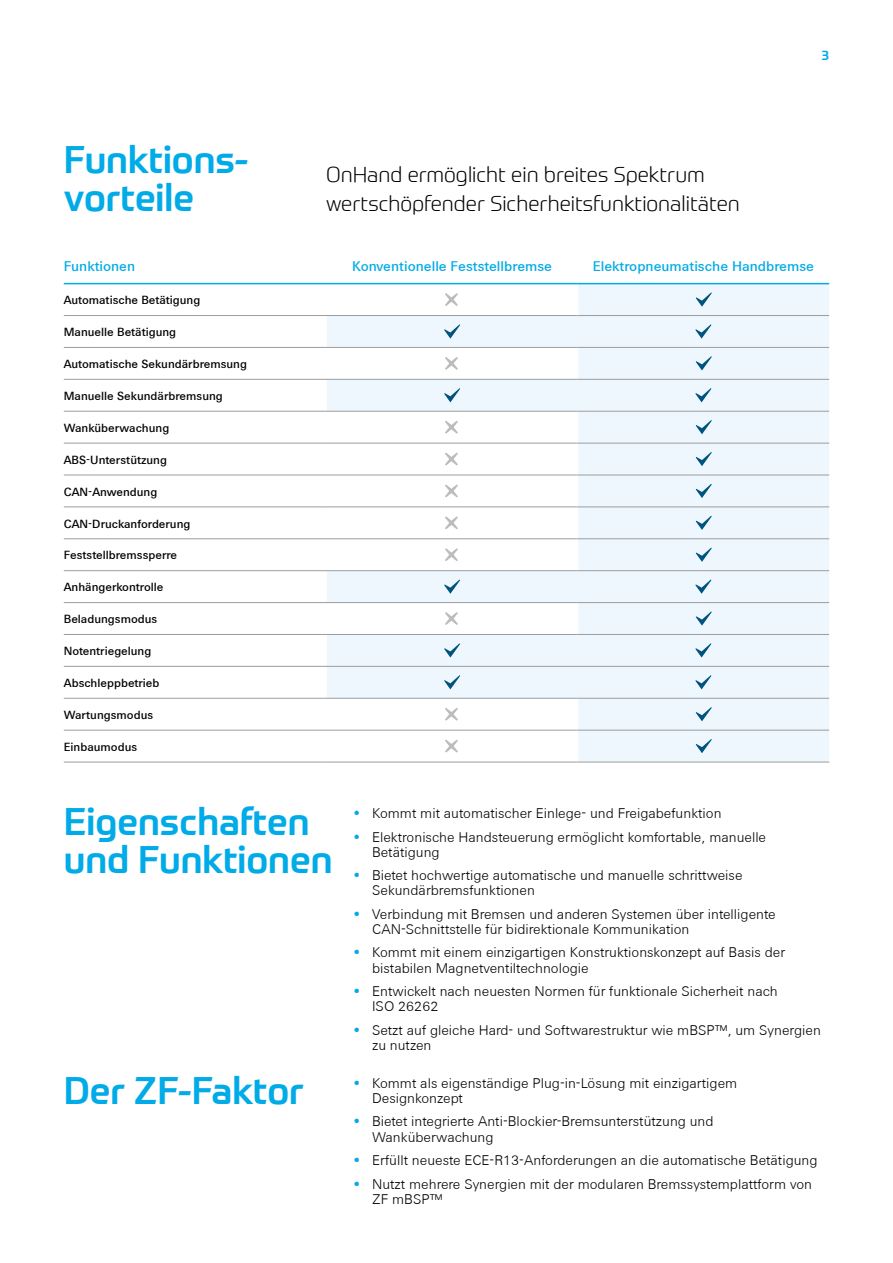
<style>
.page{position:relative;width:893px;height:1263px;background:#fff}
.page>*{position:absolute;margin:0;border:0;box-sizing:border-box;transform-origin:0 0}
.t1{font:500 37.5px/37.5px "ZF Prometo";color:#00abe7}
.t2{font:300 21px/29.2px "ZF Prometo";color:#000}
.t3{font:300 14.25px/15px "ZF Sans";color:#000}
.t4{font:500 14.25px "ZF Sans";color:#00abe7}
.t5{font:500 13.5px "ZF Prometo";color:#00abe7}
.t6{font:500 12px "ZF Sans";color:#000}
.s1{font-weight:500;color:#00abe7}
</style>
<div class="page">
<svg style="left:326px;top:284px;width:503px;height:478px;fill:#eef7fe"></svg>
<hr style="left:577px;top:284px;width:1px;height:31px;background:#fff">
<hr style="left:325px;top:316px;width:2px;height:31px;background:#fff">
<hr style="left:577px;top:348px;width:1px;height:31px;background:#fff">
<hr style="left:325px;top:380px;width:2px;height:31px;background:#fff">
<hr style="left:577px;top:411px;width:1px;height:32px;background:#fff">
<hr style="left:577px;top:443px;width:1px;height:32px;background:#fff">
<hr style="left:577px;top:475px;width:1px;height:32px;background:#fff">
<hr style="left:577px;top:507px;width:1px;height:31px;background:#fff">
<hr style="left:577px;top:539px;width:1px;height:31px;background:#fff">
<hr style="left:325px;top:571px;width:2px;height:31px;background:#fff">
<hr style="left:577px;top:603px;width:1px;height:31px;background:#fff">
<hr style="left:325px;top:635px;width:2px;height:31px;background:#fff">
<hr style="left:325px;top:667px;width:2px;height:31px;background:#fff">
<hr style="left:577px;top:698px;width:1px;height:32px;background:#fff">
<hr style="left:577px;top:730px;width:1px;height:32px;background:#fff">
<hr style="left:326px;top:283px;width:252px;height:1px;background:#00abe7">
<hr style="left:578px;top:283px;width:251px;height:1px;background:#00abe7">
<hr style="left:64px;top:315px;width:262px;height:1px;background:#9d9d9c">
<hr style="left:326px;top:315px;width:252px;height:1px;background:#9d9d9c">
<hr style="left:578px;top:315px;width:251px;height:1px;background:#9d9d9c">
<hr style="left:64px;top:347px;width:262px;height:1px;background:#9d9d9c">
<hr style="left:326px;top:347px;width:252px;height:1px;background:#9d9d9c">
<hr style="left:578px;top:347px;width:251px;height:1px;background:#9d9d9c">
<hr style="left:64px;top:379px;width:262px;height:1px;background:#9d9d9c">
<hr style="left:326px;top:379px;width:252px;height:1px;background:#9d9d9c">
<hr style="left:578px;top:379px;width:251px;height:1px;background:#9d9d9c">
<hr style="left:64px;top:411px;width:262px;height:1px;background:#9d9d9c">
<hr style="left:326px;top:411px;width:252px;height:1px;background:#9d9d9c">
<hr style="left:578px;top:411px;width:251px;height:1px;background:#9d9d9c">
<hr style="left:64px;top:443px;width:262px;height:1px;background:#9d9d9c">
<hr style="left:326px;top:443px;width:252px;height:1px;background:#9d9d9c">
<hr style="left:578px;top:443px;width:251px;height:1px;background:#9d9d9c">
<hr style="left:64px;top:475px;width:262px;height:1px;background:#9d9d9c">
<hr style="left:326px;top:475px;width:252px;height:1px;background:#9d9d9c">
<hr style="left:578px;top:475px;width:251px;height:1px;background:#9d9d9c">
<hr style="left:64px;top:507px;width:262px;height:1px;background:#9d9d9c">
<hr style="left:326px;top:507px;width:252px;height:1px;background:#9d9d9c">
<hr style="left:578px;top:507px;width:251px;height:1px;background:#9d9d9c">
<hr style="left:64px;top:538px;width:262px;height:1px;background:#9d9d9c">
<hr style="left:326px;top:538px;width:252px;height:1px;background:#9d9d9c">
<hr style="left:578px;top:538px;width:251px;height:1px;background:#9d9d9c">
<hr style="left:64px;top:570px;width:262px;height:1px;background:#9d9d9c">
<hr style="left:326px;top:570px;width:252px;height:1px;background:#9d9d9c">
<hr style="left:578px;top:570px;width:251px;height:1px;background:#9d9d9c">
<hr style="left:64px;top:602px;width:262px;height:1px;background:#9d9d9c">
<hr style="left:326px;top:602px;width:252px;height:1px;background:#9d9d9c">
<hr style="left:578px;top:602px;width:251px;height:1px;background:#9d9d9c">
<hr style="left:64px;top:634px;width:262px;height:1px;background:#9d9d9c">
<hr style="left:326px;top:634px;width:252px;height:1px;background:#9d9d9c">
<hr style="left:578px;top:634px;width:251px;height:1px;background:#9d9d9c">
<hr style="left:64px;top:666px;width:262px;height:1px;background:#9d9d9c">
<hr style="left:326px;top:666px;width:252px;height:1px;background:#9d9d9c">
<hr style="left:578px;top:666px;width:251px;height:1px;background:#9d9d9c">
<hr style="left:64px;top:698px;width:262px;height:1px;background:#9d9d9c">
<hr style="left:326px;top:698px;width:252px;height:1px;background:#9d9d9c">
<hr style="left:578px;top:698px;width:251px;height:1px;background:#9d9d9c">
<hr style="left:64px;top:730px;width:262px;height:1px;background:#9d9d9c">
<hr style="left:326px;top:730px;width:252px;height:1px;background:#9d9d9c">
<hr style="left:578px;top:730px;width:251px;height:1px;background:#9d9d9c">
<hr style="left:64px;top:762px;width:262px;height:1px;background:#9d9d9c">
<hr style="left:326px;top:762px;width:252px;height:1px;background:#9d9d9c">
<hr style="left:578px;top:762px;width:251px;height:1px;background:#9d9d9c">
<hr style="left:64px;top:283px;width:262px;height:1px;background:#00abe7">
<svg style="left:445px;top:293px;width:13px;height:13px"></svg>
<svg style="left:696px;top:292px;width:16px;height:15px"></svg>
<svg style="left:444px;top:324px;width:16px;height:15px"></svg>
<svg style="left:695px;top:324px;width:16px;height:15px"></svg>
<svg style="left:445px;top:357px;width:13px;height:13px"></svg>
<svg style="left:696px;top:356px;width:16px;height:14px"></svg>
<svg style="left:444px;top:388px;width:16px;height:14px"></svg>
<svg style="left:695px;top:388px;width:16px;height:14px"></svg>
<svg style="left:445px;top:421px;width:13px;height:13px"></svg>
<svg style="left:696px;top:420px;width:16px;height:14px"></svg>
<svg style="left:445px;top:452px;width:13px;height:14px"></svg>
<svg style="left:696px;top:452px;width:16px;height:14px"></svg>
<svg style="left:445px;top:484px;width:13px;height:13px"></svg>
<svg style="left:696px;top:484px;width:16px;height:14px"></svg>
<svg style="left:445px;top:516px;width:13px;height:13px"></svg>
<svg style="left:696px;top:516px;width:16px;height:14px"></svg>
<svg style="left:445px;top:548px;width:13px;height:13px"></svg>
<svg style="left:696px;top:548px;width:16px;height:14px"></svg>
<svg style="left:444px;top:579px;width:16px;height:15px"></svg>
<svg style="left:695px;top:579px;width:16px;height:15px"></svg>
<svg style="left:445px;top:612px;width:13px;height:13px"></svg>
<svg style="left:696px;top:611px;width:16px;height:15px"></svg>
<svg style="left:444px;top:643px;width:16px;height:14px"></svg>
<svg style="left:695px;top:643px;width:16px;height:14px"></svg>
<svg style="left:444px;top:675px;width:16px;height:14px"></svg>
<svg style="left:695px;top:675px;width:16px;height:14px"></svg>
<svg style="left:445px;top:708px;width:13px;height:13px"></svg>
<svg style="left:696px;top:707px;width:16px;height:14px"></svg>
<svg style="left:445px;top:739px;width:13px;height:14px"></svg>
<svg style="left:696px;top:739px;width:16px;height:14px"></svg>
<p class="t5" style="left:822px;top:47px;width:9px">3</p>
<h1 class="t1" style="left:64px;top:141px;width:186px">Funktions&shy;vorteile</h1>
<h2 class="t2" style="left:326px;top:159px;width:415px">OnHand ermöglicht ein breites Spektrum wertschöpfender Sicherheitsfunktionalitäten</h2>
<p class="t4" style="left:64px;top:258px;width:73px">Funktionen</p>
<p class="t4" style="left:352px;top:258px;width:201px">Konventionelle Feststellbremse</p>
<p class="t4" style="left:593px;top:258px;width:223px">Elektropneumatische Handbremse</p>
<p class="t6" style="left:64px;top:293px;width:138px">Automatische Betätigung</p>
<p class="t6" style="left:64px;top:325px;width:114px">Manuelle Betätigung</p>
<p class="t6" style="left:64px;top:357px;width:185px">Automatische Sekundärbremsung</p>
<p class="t6" style="left:64px;top:389px;width:161px">Manuelle Sekundärbremsung</p>
<p class="t6" style="left:64px;top:421px;width:107px">Wanküberwachung</p>
<p class="t6" style="left:64px;top:453px;width:105px">ABS-Unterstützung</p>
<p class="t6" style="left:64px;top:484px;width:95px">CAN-Anwendung</p>
<p class="t6" style="left:64px;top:516px;width:128px">CAN-Druckanforderung</p>
<p class="t6" style="left:64px;top:548px;width:115px">Feststellbremssperre</p>
<p class="t6" style="left:64px;top:580px;width:101px">Anhängerkontrolle</p>
<p class="t6" style="left:64px;top:612px;width:95px">Beladungsmodus</p>
<p class="t6" style="left:64px;top:644px;width:89px">Notentriegelung</p>
<p class="t6" style="left:64px;top:676px;width:97px">Abschleppbetrieb</p>
<p class="t6" style="left:64px;top:708px;width:91px">Wartungsmodus</p>
<p class="t6" style="left:64px;top:740px;width:75px">Einbaumodus</p>
<h1 class="t1" style="left:64px;top:803px;width:270px">Eigenschaften und Funktionen</h1>
<p class="t3" style="left:353px;top:806px;width:370px"><span class="s1">•</span> Kommt mit automatischer Einlege- und Freigabefunktion</p>
<p class="t3" style="left:372px;top:830px;width:396px;text-indent:-19px"><span class="s1">•</span> Elektronische Handsteuerung ermöglicht komfortable, manuelle<br>Betätigung</p>
<p class="t3" style="left:372px;top:868px;width:372px;text-indent:-19px"><span class="s1">•</span> Bietet hochwertige automatische und manuelle schrittweise<br>Sekundärbremsfunktionen</p>
<p class="t3" style="left:372px;top:907px;width:405px;text-indent:-19px"><span class="s1">•</span> Verbindung mit Bremsen und anderen Systemen über intelligente<br>CAN-Schnittstelle für bidirektionale Kommunikation</p>
<p class="t3" style="left:372px;top:945px;width:414px;text-indent:-19px"><span class="s1">•</span> Kommt mit einem einzigartigen Konstruktionskonzept auf Basis der bistabilen Magnetventiltechnologie</p>
<p class="t3" style="left:372px;top:984px;width:407px;text-indent:-19px"><span class="s1">•</span> Entwickelt nach neuesten Normen für funktionale Sicherheit nach<br>ISO 26262</p>
<p class="t3" style="left:372px;top:1022px;width:450px;text-indent:-19px"><span class="s1">•</span> Setzt auf gleiche Hard- und Softwarestruktur wie mBSP™, um Synergien zu nutzen</p>
<h1 class="t1" style="left:64px;top:1072px;width:241px">Der ZF-Faktor</h1>
<p class="t3" style="left:372px;top:1076px;width:367px;text-indent:-19px"><span class="s1">•</span> Kommt als eigenständige Plug-in-Lösung mit einzigartigem<br>Designkonzept</p>
<p class="t3" style="left:372px;top:1114px;width:343px;text-indent:-19px"><span class="s1">•</span> Bietet integrierte Anti-Blockier-Bremsunterstützung und<br>Wanküberwachung</p>
<p class="t3" style="left:353px;top:1153px;width:466px"><span class="s1">•</span> Erfüllt neueste ECE-R13-Anforderungen an die automatische Betätigung</p>
<p class="t3" style="left:372px;top:1176px;width:441px;text-indent:-19px"><span class="s1">•</span> Nutzt mehrere Synergien mit der modularen Bremssystemplattform von<br>ZF mBSP™</p>
</div>
